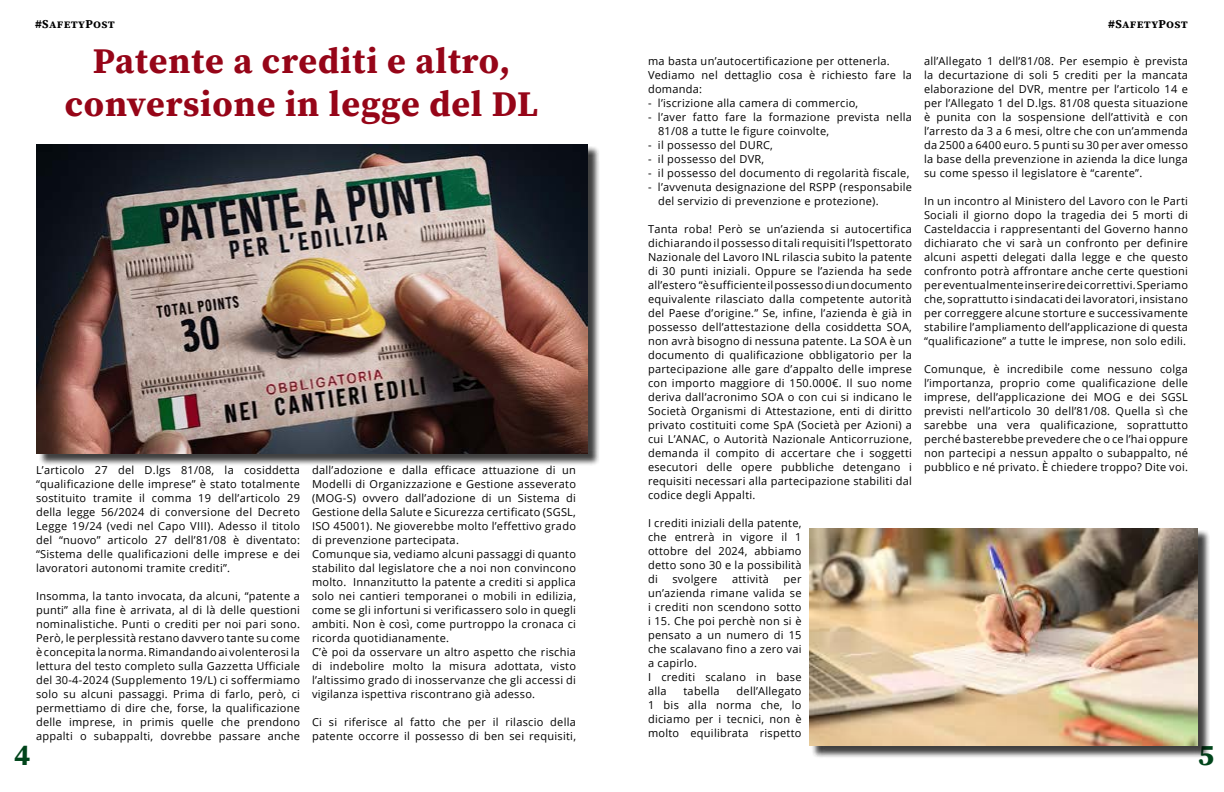
<style>
.page{position:relative;width:1224px;height:792px;background:#fff}
.page>*{position:absolute;margin:0;border:0;box-sizing:border-box;transform-origin:0 0}
.Numeri_pagina_-_Allineamento_a_sinistra{font:700 36px/43.2px "Source Serif Pro";letter-spacing:.025em;color:#960518;text-align:center}
.t1{font:700 30px "Source Serif Pro";color:#00451b}
.t2{font:700 12px "Source Serif Pro";letter-spacing:.025em;color:#000}
.Numeri_pagina_-_Allineamento_a_sinistra-2{font:11px/14px "Open Sans";letter-spacing:.025em;color:#000;text-align:justify}
</style>
<div class="page">
<div style="left:38px;top:146px;width:562px;height:321px;background:#000;opacity:.75"></div>
<img style="left:36px;top:144px;width:552px;height:310px">
<div style="left:811px;top:530px;width:399px;height:229px;background:#000;opacity:.75"></div>
<img style="left:809px;top:528px;width:389px;height:218px">
<p class="t2" style="left:35px;top:16px;width:81px">#SafetyPost</p>
<p class="t2" style="left:1108px;top:16px;width:81px">#SafetyPost</p>
<p class="Numeri_pagina_-_Allineamento_a_sinistra" style="left:65px;top:39px;width:475px">Patente a crediti e altro, conversione in legge del DL</p>
<p class="Numeri_pagina_-_Allineamento_a_sinistra-2" style="left:36px;top:463px;width:266px">L’articolo 27 del D.lgs 81/08, la cosiddetta “qualificazione delle imprese” è stato totalmente sostituito tramite il comma 19 dell’articolo 29 della legge 56/2024 di conversione del Decreto Legge 19/24 (vedi nel Capo VIII). Adesso il titolo del “nuovo” articolo 27 dell’81/08 è diventato: “Sistema delle qualificazioni delle imprese e dei lavoratori autonomi tramite crediti”.</p>
<p class="Numeri_pagina_-_Allineamento_a_sinistra-2" style="left:36px;top:589px;width:266px">Insomma, la tanto invocata, da alcuni, “patente a punti” alla fine è arrivata, al di là delle questioni nominalistiche. Punti o crediti per noi pari sono.<br>Però, le perplessità restano davvero tante su come è concepita la norma. Rimandando ai volenterosi la lettura del testo completo sulla Gazzetta Ufficiale del 30-4-2024 (Supplemento 19/L) ci soffermiamo solo su alcuni passaggi. Prima di farlo, però, ci permettiamo di dire che, forse, la qualificazione delle imprese, in primis quelle che prendono appalti o subappalti, dovrebbe passare anche</p>
<p class="Numeri_pagina_-_Allineamento_a_sinistra-2" style="left:312px;top:463px;width:266px">dall’adozione e dalla efficace attuazione di un Modelli di Organizzazione e Gestione asseverato (MOG-S) ovvero dall’adozione di un Sistema di Gestione della Salute e Sicurezza certificato (SGSL, ISO 45001). Ne gioverebbe molto l’effettivo grado di prevenzione partecipata.</p>
<p class="Numeri_pagina_-_Allineamento_a_sinistra-2" style="left:312px;top:547px;width:266px">Comunque sia, vediamo alcuni passaggi di quanto stabilito dal legislatore che a noi non convincono molto. Innanzitutto la patente a crediti si applica solo nei cantieri temporanei o mobili in edilizia, come se gli infortuni si verificassero solo in quegli ambiti. Non è così, come purtroppo la cronaca ci ricorda quotidianamente.</p>
<p class="Numeri_pagina_-_Allineamento_a_sinistra-2" style="left:312px;top:645px;width:266px">C’è poi da osservare un altro aspetto che rischia di indebolire molto la misura adottata, visto l’altissimo grado di inosservanze che gli accessi di vigilanza ispettiva riscontrano già adesso.</p>
<p class="Numeri_pagina_-_Allineamento_a_sinistra-2" style="left:312px;top:715px;width:266px">Ci si riferisce al fatto che per il rilascio della patente occorre il possesso di ben sei requisiti,</p>
<p class="Numeri_pagina_-_Allineamento_a_sinistra-2" style="left:648px;top:54px;width:243px">ma basta un’autocertificazione per ottenerla.</p>
<p class="Numeri_pagina_-_Allineamento_a_sinistra-2" style="left:648px;top:68px;width:265px">Vediamo nel dettaglio cosa è richiesto fare la domanda:</p>
<p class="Numeri_pagina_-_Allineamento_a_sinistra-2" style="left:648px;top:96px;width:212px">- l’iscrizione alla camera di commercio,</p>
<p class="Numeri_pagina_-_Allineamento_a_sinistra-2" style="left:658px;top:110px;width:255px;text-indent:-10px">- l’aver fatto fare la formazione prevista nella<br>81/08 a tutte le figure coinvolte,</p>
<p class="Numeri_pagina_-_Allineamento_a_sinistra-2" style="left:648px;top:138px;width:126px">- il possesso del DURC,</p>
<p class="Numeri_pagina_-_Allineamento_a_sinistra-2" style="left:648px;top:152px;width:118px">- il possesso del DVR,</p>
<p class="Numeri_pagina_-_Allineamento_a_sinistra-2" style="left:648px;top:166px;width:263px">- il possesso del documento di regolarità fiscale,</p>
<p class="Numeri_pagina_-_Allineamento_a_sinistra-2" style="left:658px;top:180px;width:256px;text-indent:-10px">- l’avvenuta designazione del RSPP (responsabile del servizio di prevenzione e protezione).</p>
<p class="Numeri_pagina_-_Allineamento_a_sinistra-2" style="left:648px;top:222px;width:266px">Tanta roba! Però se un’azienda si autocertifica dichiarando il possesso di tali requisiti l’Ispettorato Nazionale del Lavoro INL rilascia subito la patente di 30 punti iniziali. Oppure se l’azienda ha sede all’estero “è sufficiente il possesso di un documento equivalente rilasciato dalla competente autorità del Paese d’origine.” Se, infine, l’azienda è già in possesso dell’attestazione della cosiddetta SOA, non avrà bisogno di nessuna patente. La SOA è un documento di qualificazione obbligatorio per la partecipazione alle gare d’appalto delle imprese con importo maggiore di 150.000€. Il suo nome deriva dall’acronimo SOA o con cui si indicano le Società Organismi di Attestazione, enti di diritto privato costituiti come SpA (Società per Azioni) a cui L’ANAC, o Autorità Nazionale Anticorruzione, demanda il compito di accertare che i soggetti esecutori delle opere pubbliche detengano i requisiti necessari alla partecipazione stabiliti dal codice degli Appalti.</p>
<p class="Numeri_pagina_-_Allineamento_a_sinistra-2" style="left:648px;top:516px;width:155px">I crediti iniziali della patente, che entrerà in vigore il 1 ottobre del 2024, abbiamo detto sono 30 e la possibilità di</p>
<p class="Numeri_pagina_-_Allineamento_a_sinistra-2" style="left:672px;top:572px;width:46px">svolgere</p>
<p class="Numeri_pagina_-_Allineamento_a_sinistra-2" style="left:732px;top:572px;width:38px">attività</p>
<p class="Numeri_pagina_-_Allineamento_a_sinistra-2" style="left:648px;top:572px;width:155px;text-indent:136px">per un’azienda rimane valida se i crediti non scendono sotto i 15. Che poi perchè non si è pensato a un numero di 15 che scalavano fino a zero vai a capirlo.</p>
<p class="Numeri_pagina_-_Allineamento_a_sinistra-2" style="left:648px;top:670px;width:155px">I crediti scalano in base alla</p>
<p class="Numeri_pagina_-_Allineamento_a_sinistra-2" style="left:648px;top:684px;width:155px;text-indent:89px">dell’Allegato 1 bis alla norma che, lo diciamo per i tecnici, non è molto equilibrata rispetto</p>
<p class="Numeri_pagina_-_Allineamento_a_sinistra-2" style="left:683px;top:684px;width:38px">tabella</p>
<p class="Numeri_pagina_-_Allineamento_a_sinistra-2" style="left:924px;top:54px;width:266px">all’Allegato 1 dell’81/08. Per esempio è prevista la decurtazione di soli 5 crediti per la mancata elaborazione del DVR, mentre per l’articolo 14 e per l’Allegato 1 del D.lgs. 81/08 questa situazione è punita con la sospensione dell’attività e con l’arresto da 3 a 6 mesi, oltre che con un’ammenda da 2500 a 6400 euro. 5 punti su 30 per aver omesso la base della prevenzione in azienda la dice lunga su come spesso il legislatore è “carente”.</p>
<p class="Numeri_pagina_-_Allineamento_a_sinistra-2" style="left:924px;top:194px;width:266px">In un incontro al Ministero del Lavoro con le Parti Sociali il giorno dopo la tragedia dei 5 morti di Casteldaccia i rappresentanti del Governo hanno dichiarato che vi sarà un confronto per definire alcuni aspetti delegati dalla legge e che questo confronto potrà affrontare anche certe questioni per eventualmente inserire dei correttivi. Speriamo che, soprattutto i sindacati dei lavoratori, insistano per correggere alcune storture e successivamente stabilire l’ampliamento dell’applicazione di questa “qualificazione” a tutte le imprese, non solo edili.</p>
<p class="Numeri_pagina_-_Allineamento_a_sinistra-2" style="left:924px;top:362px;width:266px">Comunque, è incredibile come nessuno colga l’importanza, proprio come qualificazione delle imprese, dell’applicazione dei MOG e dei SGSL previsti nell’articolo 30 dell’81/08. Quella sì che sarebbe una vera qualificazione, soprattutto perché basterebbe prevedere che o ce l’hai oppure non partecipi a nessun appalto o subappalto, né pubblico e né privato. È chiedere troppo? Dite voi.</p>
<h2 class="t1" style="left:14px;top:734px;width:18px">4</h2>
<h2 class="t1" style="left:1198px;top:734px;width:18px">5</h2>
</div>
